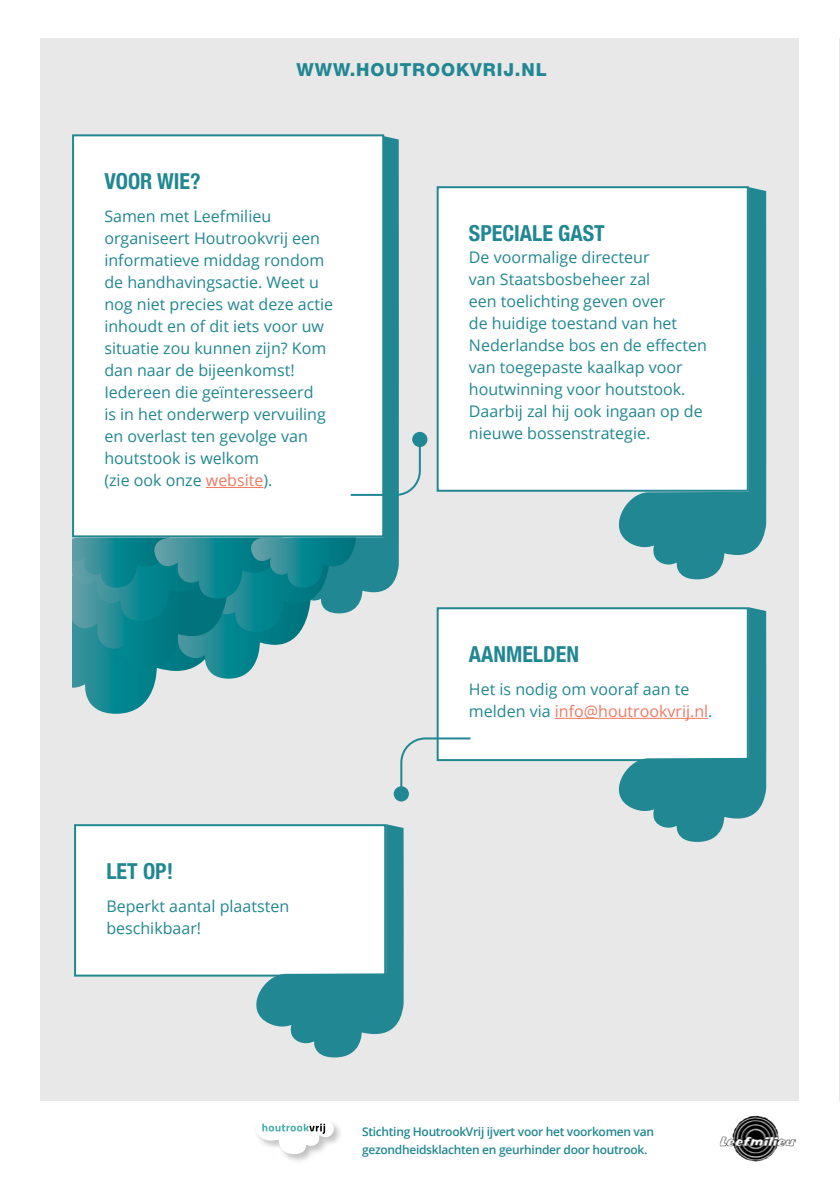
<style>
.page{position:relative;width:840px;height:1191px;background:#fff}
.page>*{position:absolute;margin:0;border:0;box-sizing:border-box;transform-origin:0 0}
.t1{font:700 condensed 22px "Helvetica Neue";color:#218792}
.t2{font:800 18px "Helvetica Neue CE";letter-spacing:.05em;color:#218792}
.t3{font:16px/22px "Open Sans";color:#218792}
.t4{font:600 12px/18px "Open Sans";letter-spacing:-.025em;color:#218792}
.s1{color:#ef7961}
</style>
<div class="page">
<div style="left:0;top:0;width:839px;height:1100px;background:#e8e8e8"></div>
<div style="left:72px;top:134px;width:312px;height:403px;background:#fff;border:2px solid #218792"></div>
<hr style="left:206px;top:487px;width:57px;height:1px;background:#ef7961">
<div style="left:436px;top:186px;width:312px;height:306px;background:#fff;border:2px solid #218792"></div>
<svg style="left:603px;top:187px;width:163px;height:392px"></svg>
<div style="left:436px;top:607px;width:312px;height:154px;background:#fff;border:2px solid #218792"></div>
<hr style="left:554px;top:718px;width:154px;height:1px;background:#ef7961">
<svg style="left:603px;top:607px;width:163px;height:235px"></svg>
<svg style="left:258px;top:136px;width:141px;height:471px"></svg>
<svg style="left:72px;top:537px;width:284px;height:177px"></svg>
<div style="left:253px;top:1119px;width:90px;height:44px;background:#000;opacity:.24"></div>
<svg style="left:254px;top:1120px;width:82px;height:34px"></svg>
<div style="left:74px;top:824px;width:312px;height:152px;background:#fff;border:2px solid #218792"></div>
<svg style="left:241px;top:824px;width:162px;height:233px"></svg>
<svg style="left:348px;top:437px;width:73px;height:60px"></svg>
<div style="left:412px;top:432px;width:15px;height:15px;background:#218792;border-radius:50%"></div>
<svg style="left:400px;top:736px;width:72px;height:60px"></svg>
<div style="left:393px;top:786px;width:15px;height:15px;background:#218792;border-radius:50%"></div>
<div style="left:0;top:0;width:40px;height:1191px;background:#fff"></div>
<div style="left:798px;top:0;width:40px;height:1191px;background:#fff"></div>
<div style="left:0;top:0;width:839px;height:38px;background:#fff"></div>
<img style="left:719px;top:1115px;width:75px;height:46px">
<p class="t2" style="left:296px;top:58px;width:251px">WWW.HOUTROOKVRIJ.NL</p>
<h1 class="t1" style="left:104px;top:163px;width:98px">VOOR WIE?</h1>
<p class="t3" style="left:104px;top:205px;width:230px">Samen met Leefmilieu organiseert Houtrookvrij een informatieve middag rondom de handhavingsactie. Weet u nog niet precies wat deze actie inhoudt en of dit iets voor uw situatie zou kunnen zijn? Kom dan naar de bijeenkomst!<br>Iedereen die geïnteresseerd<br>is in het onderwerp vervuiling en overlast ten gevolge van houtstook is welkom<br>(zie ook onze <span class="s1">website</span>).</p>
<h1 class="t1" style="left:106px;top:852px;width:68px">LET OP!</h1>
<p class="t3" style="left:106px;top:895px;width:184px">Beperkt aantal plaatsten beschikbaar!</p>
<h1 class="t1" style="left:468px;top:215px;width:137px">SPECIALE GAST</h1>
<p class="t3" style="left:468px;top:245px;width:239px">De voormalige directeur<br>van Staatsbosbeheer zal<br>een toelichting geven over<br>de huidige toestand van het<br>Nederlandse bos en de effecten van toegepaste kaalkap voor houtwinning voor houtstook.<br>Daarbij zal hij ook ingaan op de nieuwe bossenstrategie.</p>
<h1 class="t1" style="left:468px;top:635px;width:111px">AANMELDEN</h1>
<p class="t3" style="left:468px;top:678px;width:245px">Het is nodig om vooraf aan te melden via <span class="s1">info@houtrookvrij.nl</span>.</p>
<p class="t4" style="left:362px;top:1122px;width:293px">Stichting HoutrookVrij ijvert voor het voorkomen van gezondheidsklachten en geurhinder door houtrook.</p>
</div>
